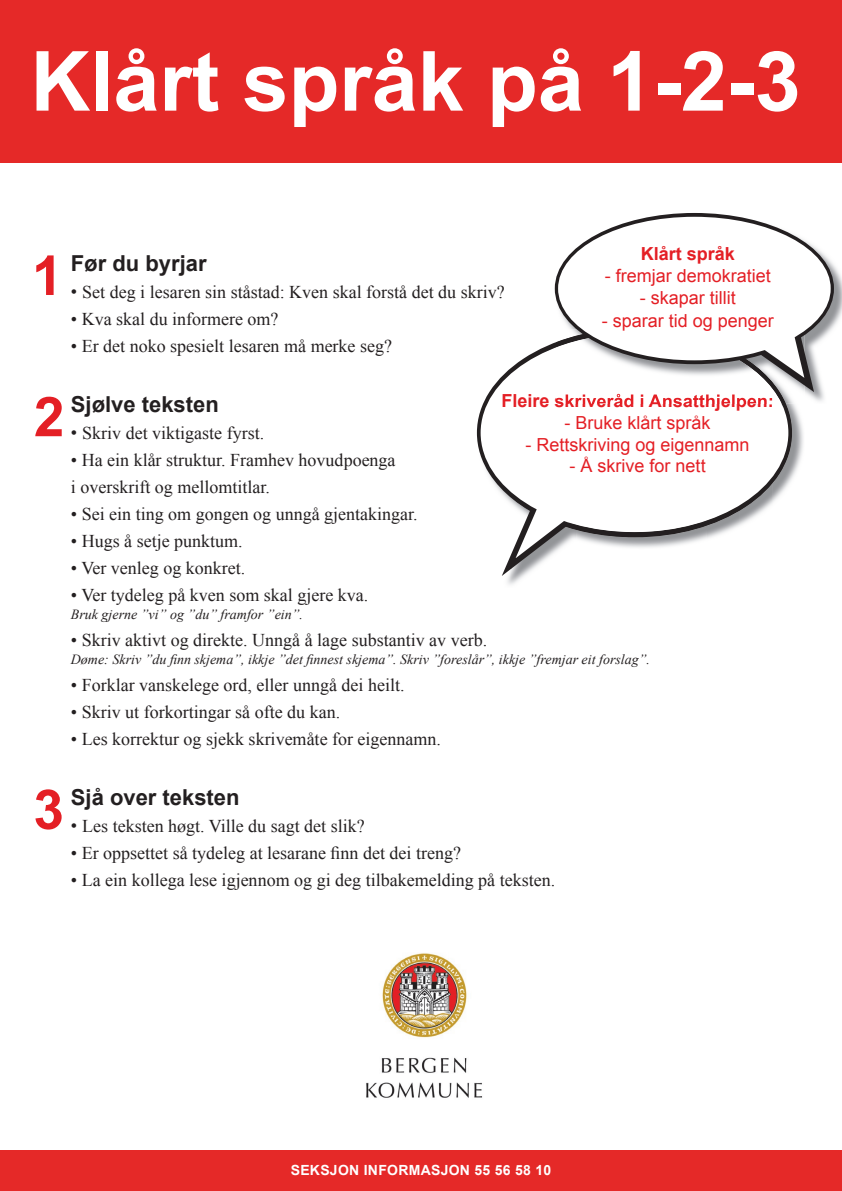
<style>
.page{position:relative;width:842px;height:1191px;background:#fff}
.page>*{position:absolute;margin:0;border:0;box-sizing:border-box;transform-origin:0 0}
.t1{font:700 83px "Arial";color:#fff}
.t2{font:700 55px "Arial";color:#e41f25}
.t3{font:700 22px "Arial";color:#231f20}
.t4{font:18px/27px "Times New Roman";color:#231f20}
.t5{font:18px "Arial";color:#e41f25}
.t6{font:700 18px "Arial";color:#e41f25}
.t7{font:italic 14px "Times New Roman";color:#231f20}
.t8{font:700 14px "Arial";letter-spacing:.02em;color:#fff}
.s1{font-family:"Arial"}
</style>
<div class="page">
<img style="left:792px;top:404px;width:11px;height:75px">
<svg style="left:477px;top:342px;width:315px;height:195px"></svg>
<svg style="left:495px;top:478px;width:85px;height:107px"></svg>
<div style="left:481px;top:333px;width:307px;height:199px;background:#fff;border-radius:50%"></div>
<div style="left:0;top:0;width:842px;height:162px;background:#e52928"></div>
<div style="left:0;top:1150px;width:842px;height:41px;background:#e52928"></div>
<img style="left:556px;top:214px;width:286px;height:187px">
<img style="left:556px;top:333px;width:226px;height:71px">
<img style="left:556px;top:393px;width:218px;height:11px">
<div style="left:555px;top:213px;width:279px;height:151px;border:5px solid #231f20;border-radius:50%"></div>
<svg style="left:732px;top:318px;width:87px;height:81px"></svg>
<div style="left:558px;top:217px;width:273px;height:143px;background:#fff;border-radius:50%"></div>
<img style="left:366px;top:953px;width:117px;height:145px">
<h1 class="t1" style="left:30px;top:26px;width:772px">Klårt språk på 1-2-3</h1>
<h2 class="t2" style="left:32px;top:239px;width:32px">1</h2>
<p class="t3" style="left:71px;top:249px;width:137px">Før du byrjar</p>
<p class="t4" style="left:71px;top:278px;width:435px"><span class="s1">•</span> Set deg i lesaren sin ståstad: Kven skal forstå det du skriv?</p>
<p class="t4" style="left:71px;top:305px;width:209px">• Kva skal du informere om?</p>
<p class="t4" style="left:71px;top:332px;width:323px">• Er det noko spesielt lesaren må merke seg?</p>
<p class="t6" style="left:641px;top:242px;width:96px">Klårt språk</p>
<p class="t5" style="left:605px;top:264px;width:168px">- fremjar demokratiet</p>
<p class="t5" style="left:640px;top:285px;width:98px">- skapar tillit</p>
<p class="t5" style="left:602px;top:308px;width:174px">- sparar tid og penger</p>
<h2 class="t2" style="left:34px;top:380px;width:32px">2</h2>
<h2 class="t2" style="left:33px;top:773px;width:32px">3</h2>
<p class="t6" style="left:501px;top:389px;width:274px">Fleire skriveråd i Ansatthjelpen:</p>
<p class="t5" style="left:565px;top:411px;width:148px">- Bruke klårt språk</p>
<p class="t5" style="left:525px;top:432px;width:226px">- Rettskriving og eigennamn</p>
<p class="t5" style="left:570px;top:454px;width:138px">- Å skrive for nett</p>
<p class="t3" style="left:71px;top:390px;width:149px">Sjølve teksten</p>
<p class="t4" style="left:71px;top:419px;width:195px"><span class="s1">•</span> Skriv det viktigaste fyrst.</p>
<p class="t4" style="left:71px;top:446px;width:326px">• Ha ein klår struktur. Framhev hovudpoenga i overskrift og mellomtitlar.</p>
<p class="t4" style="left:71px;top:500px;width:348px">• Sei ein ting om gongen og unngå gjentakingar.</p>
<p class="t4" style="left:71px;top:527px;width:173px">• Hugs å setje punktum.</p>
<p class="t4" style="left:71px;top:554px;width:176px">• Ver venleg og konkret.</p>
<p class="t4" style="left:71px;top:581px;width:299px">• Ver tydeleg på kven som skal gjere kva.</p>
<p class="t7" style="left:71px;top:605px;width:234px">Bruk gjerne ”vi” og ”du” framfor ”ein”.</p>
<p class="t4" style="left:71px;top:626px;width:418px">• Skriv aktivt og direkte. Unngå å lage substantiv av verb.</p>
<p class="t7" style="left:71px;top:650px;width:581px">Døme: Skriv ”du finn skjema”, ikkje ”det finnest skjema”. Skriv ”foreslår”, ikkje ”fremjar eit forslag”.</p>
<p class="t4" style="left:71px;top:671px;width:335px">• Forklar vanskelege ord, eller unngå dei heilt.</p>
<p class="t4" style="left:71px;top:698px;width:271px">• Skriv ut forkortingar så ofte du kan.</p>
<p class="t4" style="left:71px;top:725px;width:372px">• Les korrektur og sjekk skrivemåte for eigennamn.</p>
<p class="t3" style="left:71px;top:783px;width:170px">Sjå over teksten</p>
<p class="t4" style="left:71px;top:812px;width:295px"><span class="s1">•</span> Les teksten høgt. Ville du sagt det slik?</p>
<p class="t4" style="left:71px;top:839px;width:392px">• Er oppsettet så tydeleg at lesarane finn det dei treng?</p>
<p class="t4" style="left:71px;top:866px;width:486px">• La ein kollega lese igjennom og gi deg tilbakemelding på teksten.</p>
<p class="t8" style="left:291px;top:1160px;width:262px">SEKSJON INFORMASJON 55 56 58 10</p>
</div>
